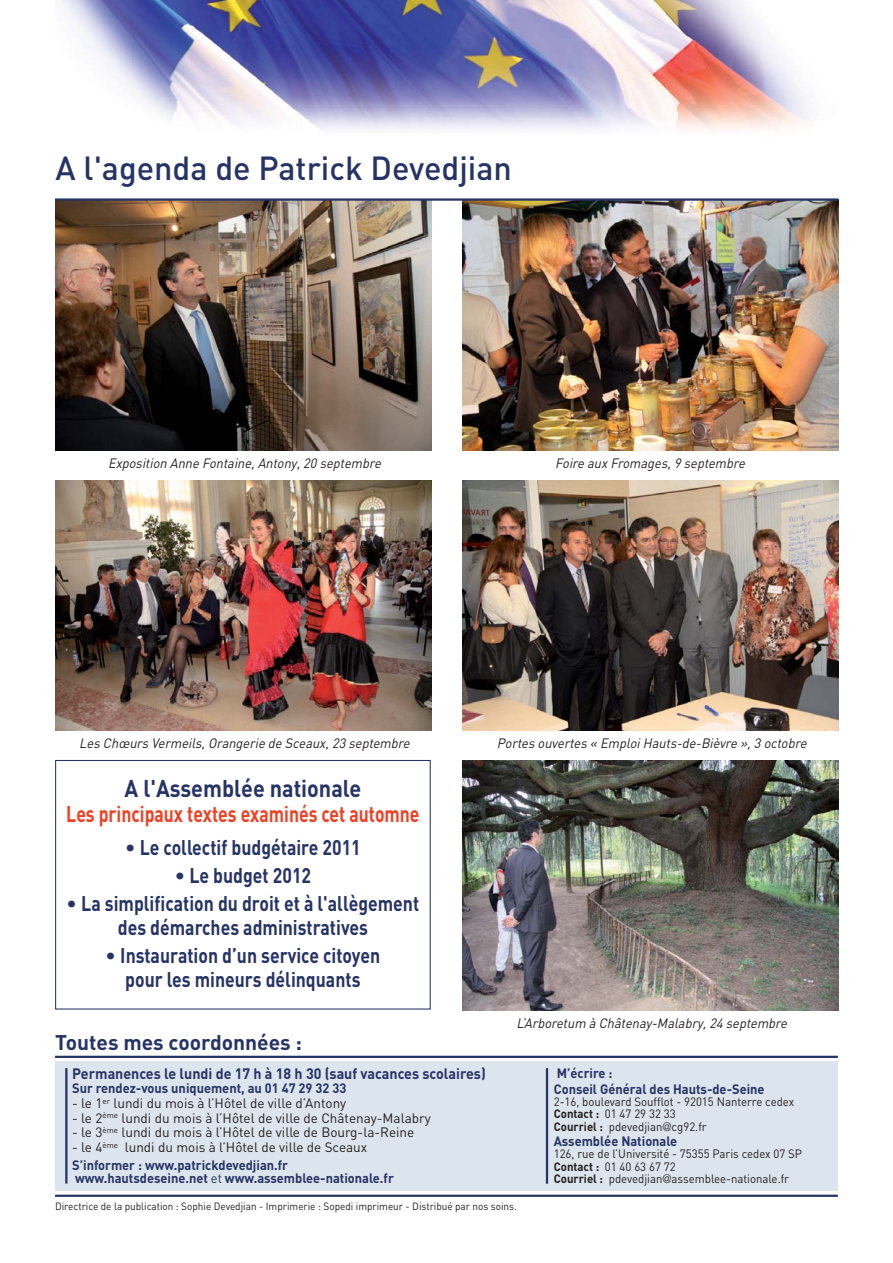
<style>
.page{position:relative;width:893px;height:1263px;background:#fff}
.page>*{position:absolute;margin:0;border:0;box-sizing:border-box;transform-origin:0 0}
.t1{font:500 33px "DIN";color:#263365}
.t2{font:700 24px "DIN";color:#263365;scale:.9 1}
.t3{font:700 22.5px "DIN";color:#ef4023;scale:.78 1}
.t4{font:700 21px/24px "DIN";color:#263365;text-align:center}
.t5{font:700 15px "DIN";color:#263365;scale:.95 1}
.t6{font:13.5px/17.7px "DIN";color:#231f20}
.t7{font:italic 13.5px "DIN";color:#231f20;scale:.95 1}
.t8{font:700 13.5px/15.3px "DIN";color:#263365;scale:.95 1}
.t9{font:12px/12.3px "DIN";color:#231f20;scale:.95 1}
.t10{font:10.5px "DIN";color:#231f20;scale:.95 1}
.s1{font-weight:700;color:#263365}
.s2{font-weight:400}
.s3{font-weight:700}
.s4{font-family:"Helvetica Neue";font-weight:300}
</style>
<div class="page">
<div style="left:55px;top:1061px;width:782px;height:130px;background:#dce4ed"></div>
<hr style="left:55px;top:1195px;width:782px;height:2px;background:#263365">
<hr style="left:65px;top:1068px;width:2px;height:116px;background:#263365">
<hr style="left:546px;top:1068px;width:2px;height:116px;background:#263365">
<hr style="left:55px;top:1056px;width:782px;height:2px;background:#263365">
<img style="left:60px;top:0;width:748px;height:131px">
<img style="left:462px;top:200px;width:376px;height:250px">
<img style="left:462px;top:480px;width:376px;height:250px">
<img style="left:462px;top:761px;width:376px;height:250px">
<img style="left:55px;top:201px;width:376px;height:249px">
<img style="left:55px;top:480px;width:376px;height:250px">
<hr style="left:55px;top:198px;width:782px;height:3px;background:#263365">
<div style="left:55px;top:760px;width:376px;height:250px;border:1px solid #263365"></div>
<h1 class="t1" style="left:56px;top:156px;width:458px">A l'agenda de Patrick Devedjian</h1>
<p class="t7" style="left:108px;top:458px;width:291px">Exposition Anne Fontaine,Antony,20 septembre</p>
<p class="t7" style="left:555px;top:458px;width:204px">Foire aux Fromages,9 septembre</p>
<p class="t7" style="left:79px;top:738px;width:352px">Les Chœurs Vermeils,Orangerie de Sceaux,23 septembre</p>
<h2 class="t2" style="left:125px;top:779px;width:264px">A l'Assemblée nationale</h2>
<h3 class="t3" style="left:66px;top:806px;width:454px">Les principaux textes examinés cet automne</h3>
<h3 class="t4" style="left:125px;top:837px;width:237px">• Le collectif budgétaire 2011</h3>
<h3 class="t4" style="left:175px;top:865px;width:138px">• Le budget 2012</h3>
<h3 class="t4" style="left:67px;top:894px;width:354px">• La simplification du droit et à l'allègement des démarches administratives</h3>
<h3 class="t4" style="left:106px;top:946px;width:276px">• Instauration d’un service citoyen pour les mineurs délinquants</h3>
<h3 class="t4" style="left:55px;top:1033px;width:248px">Toutes mes coordonnées :</h3>
<p class="t5" style="left:72px;top:1069px;width:437px">Permanences le lundi de 17 h à 18 h 30 (sauf vacances scolaires)</p>
<p class="t8" style="left:72px;top:1082px;width:290px">Sur rendez-vous uniquement, au 01 47 29 32 33</p>
<p class="t6" style="left:72px;top:1096px;width:276px">- le 1<sup>er</sup> lundi du mois à l’Hôtel de ville d’Antony</p>
<p class="t6" style="left:72px;top:1110px;width:360px">- le 2<sup>ème</sup> lundi du mois à l’Hôtel de ville de Châtenay-Malabry</p>
<p class="t6" style="left:72px;top:1125px;width:344px">- le 3<sup>ème</sup> lundi du mois à l’Hôtel de ville de Bourg-la-Reine</p>
<p class="t6" style="left:72px;top:1140px;width:297px">- le 4<sup>ème</sup> lundi du mois à l’Hôtel de ville de Sceaux<br><span class="s1">S’informer : www.patrickdevedjian.fr</span></p>
<p class="t8" style="left:75px;top:1172px;width:337px">www.hautsdeseine.net <span class="s2">et</span> www.assemblee-nationale.fr</p>
<p class="t7" style="left:497px;top:738px;width:330px">Portes ouvertes « EmploiHauts-de-Bièvre »,3 octobre</p>
<p class="t7" style="left:516px;top:1019px;width:289px">L’Arboretum à Châtenay-Malabry,24 septembre</p>
<p class="t8" style="left:553px;top:1067px;width:223px">M’écrire :<br>Conseil Général des Hauts-de-Seine</p>
<p class="t9" style="left:553px;top:1097px;width:254px">2-16, boulevard Soufflot - 92015 Nanterre cedex<br><span class="s3">Contact :</span> 01 47 29 32 33<br><span class="s3">Courriel :</span> pdevedjian<span class="s4">@</span>cg92.fr</p>
<p class="t8" style="left:553px;top:1135px;width:132px">Assemblée Nationale</p>
<p class="t9" style="left:553px;top:1149px;width:263px">126, rue de l’Université - 75355 Paris cedex 07 SP<br><span class="s3">Contact :</span> 01 40 63 67 72<br><span class="s3">Courriel :</span> pdevedjian<span class="s4">@</span>assemblee-nationale.fr</p>
<p class="t10" style="left:55px;top:1203px;width:487px">Directrice de la publication : Sophie Devedjian - Imprimerie : Sopedi imprimeur - Distribué par nos soins.</p>
</div>
